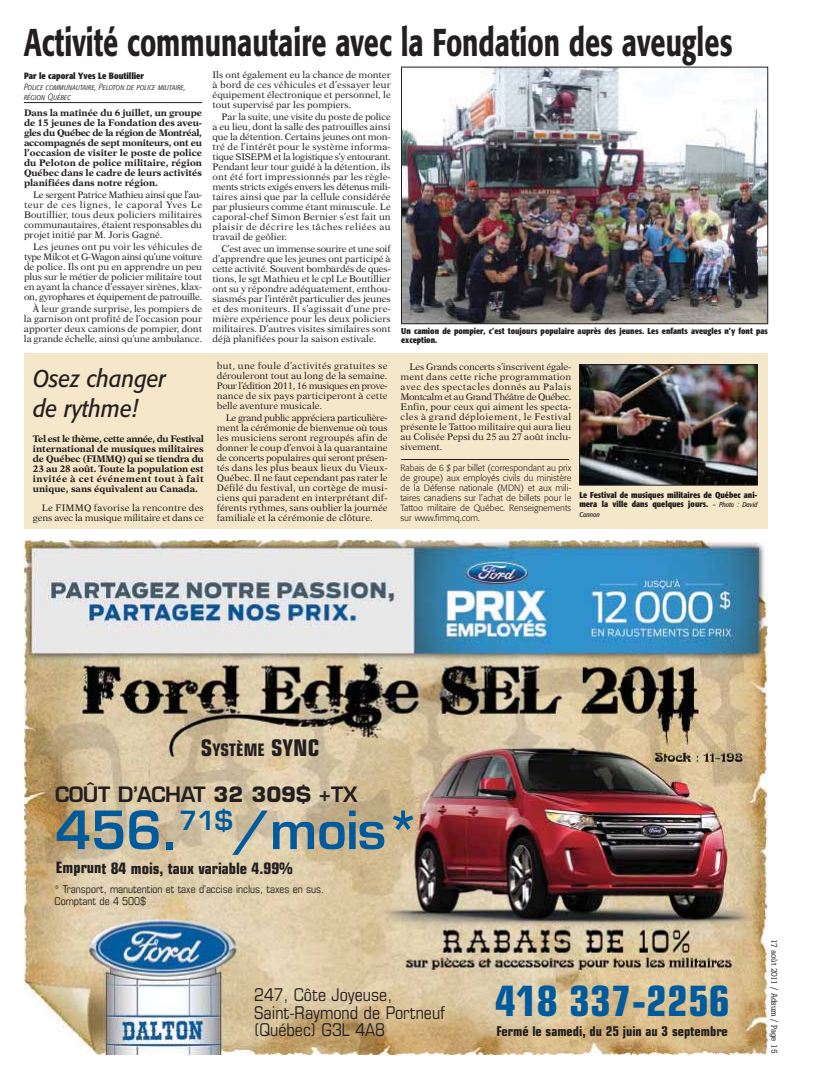
<style>
.page{position:relative;width:819px;height:1080px;background:#fff}
.page>*{position:absolute;margin:0;border:0;box-sizing:border-box;transform-origin:0 0}
.t1{font:600 51.4px "Eurostile";letter-spacing:-.015em;color:#005a9b}
.t2{font:700 condensed 41.9px "Eurostile";color:#005a9b}
.t3{font:500 38.4px "Formata";color:#231f20;scale:.7 1}
.t4{font:italic 24px/30.1px "Formata";color:#231f20;scale:.9 1}
.t5{font:600 20.7px "Eurostile";letter-spacing:-.03em;color:#231f20}
.t6{font:condensed 17.6px/17.6px "Eurostile";color:#231f20}
.t7{font:700 condensed 17.3px "Eurostile";color:#231f20}
.t8{font:700 condensed 15.8px "Eurostile";color:#231f20}
.t9{font:700 condensed 13.5px "Eurostile";color:#231f20}
.t10{font:condensed 10.8px/12.1px "Eurostile";color:#231f20}
.t11{font:9.5px/10px "New Aster";color:#231f20;text-align:justify}
.t12{font:700 9.5px/10px "New Aster";color:#231f20;text-align:justify}
.t13{font:300 9px/9.9px "Formata";color:#231f20;text-align:justify}
.t14{font:9px/10.5px "Formata Light Cn Italic SC";color:#231f20}
.t15{font:700 condensed 8.5px/9.5px "Formata";color:#231f20}
.t16{font:8px "Boton";color:#231f20}
.t17{font:italic condensed 7px "Formata";color:#231f20}
.s1{font-family:"Formata";font-weight:700;font-stretch:condensed}
.s2{font-weight:400;font-style:italic;font-size:7px}
.s3{font-size:23px}
.s4{font-weight:700}
</style>
<div class="page">
<div style="left:24px;top:353px;width:744px;height:176px;background:#f5e7c9"></div>
<hr style="left:24px;top:102px;width:178px;height:1px;background:#231f20">
<img style="left:581px;top:460px;width:175px;height:23px">
<div style="left:579px;top:364px;width:179px;height:121px;border:1px solid #231f20"></div>
<img style="left:401px;top:67px;width:367px;height:393px">
<img style="left:24px;top:540px;width:744px;height:514px">
<p class="t3" style="left:24px;top:26px;width:1014px">Activité communautaire avec la Fondation des aveugles</p>
<p class="t14" style="left:24px;top:72px;width:163px"><span class="s1">Par le caporal Yves Le Boutillier<br></span>Police communautaire, Peloton de police militaire, région Québec</p>
<p class="t12" style="left:24px;top:109px;width:180px">Dans la matinée du 6 juillet, un groupe de 15 jeunes de la Fondation des aveu&shy;gles du Québec de la région de Montréal, accompagnés de sept moniteurs, ont eu l’occasion de visiter le poste de police du Peloton de police militaire, région Québec dans le cadre de leurs activités planifiées dans notre région.</p>
<p class="t11" style="left:24px;top:191px;width:180px;text-indent:9px">Le sergent Patrice Mathieu ainsi que l’au&shy;teur de ces lignes, le caporal Yves Le Boutillier, tous deux policiers militaires communautaires, étaient responsables du projet initié par M. Joris Gagné.</p>
<p class="t11" style="left:24px;top:243px;width:180px;text-indent:9px">Les jeunes ont pu voir les véhicules de type Milcot et G-Wagon ainsi qu’une voiture de police. Ils ont pu en apprendre un peu plus sur le métier de policier militaire tout en ayant la chance d’essayer sirènes, klax&shy;on, gyrophares et équipement de patrouille.</p>
<p class="t11" style="left:24px;top:305px;width:180px;text-indent:9px">À leur grande surprise, les pompiers de la garnison ont profité de l’occasion pour apporter deux camions de pompier, dont la grande échelle, ainsi qu’une ambulance.</p>
<p class="t4" style="left:33px;top:365px;width:150px">Osez changer de rythme!</p>
<p class="t12" style="left:33px;top:434px;width:172px">Tel est le thème, cette année, du Festival international de musiques militaires de Québec (FIMMQ) qui se tiendra du 23 au 28 août. Toute la population est invitée à cet événement tout à fait unique, sans équivalent au Canada.</p>
<p class="t11" style="left:33px;top:503px;width:172px;text-align:right">Le FIMMQ favorise la rencontre des gens avec la musique militaire et dans ce</p>
<p class="t11" style="left:213px;top:70px;width:180px">Ils ont également eu la chance de monter à bord de ces véhicules et d’essayer leur équipement électronique et personnel, le tout supervisé par les pompiers.</p>
<p class="t11" style="left:213px;top:112px;width:180px;text-indent:9px">Par la suite, une visite du poste de police a eu lieu, dont la salle des patrouilles ainsi que la détention. Certains jeunes ont mon&shy;tré de l’intérêt pour le système informa&shy;tique SISEPM et la logistique s’y entourant.<br>Pendant leur tour guidé à la détention, ils ont été fort impressionnés par les règle&shy;ments stricts exigés envers les détenus mili - taires ainsi que par la cellule considérée par plusieurs comme étant minuscule. Le caporal-chef Simon Bernier s’est fait un plaisir de décrire les tâches reliées au travail de geôlier.</p>
<p class="t11" style="left:213px;top:244px;width:180px;text-indent:9px">C’est avec un immense sourire et une soif d’apprendre que les jeunes ont participé à cette activité. Souvent bombardés de ques&shy;tions, le sgt Mathieu et le cpl Le Boutillier ont su y répondre adéquatement, enthou&shy;siasmés par l’intérêt particulier des jeunes et des moniteurs. Il s’agissait d’une pre&shy;mière expérience pour les deux policiers militaires. D’autres visites similaires sont déjà planifiées pour la saison estivale.</p>
<p class="t11" style="left:217px;top:361px;width:172px">but, une foule d’activités gratuites se dérouleront tout au long de la semaine.<br>Pour l’édition 2011, 16 musiques en prove&shy;nance de six pays participeront à cette belle aventure musicale.</p>
<p class="t11" style="left:217px;top:413px;width:172px;text-indent:9px">Le grand public appréciera particulière&shy;ment la cérémonie de bienvenue où tous les musiciens seront regroupés afin de donner le coup d’envoi à la quarantaine de concerts populaires qui seront présen&shy;tés dans les plus beaux lieux du Vieux-Québec. Il ne faut cependant pas rater le Défilé du festival, un cortège de musi&shy;ciens qui paradent en interprétant dif&shy;férents rythmes, sans oublier la journée familiale et la cérémonie de clôture.</p>
<p class="t15" style="left:401px;top:327px;width:368px">Un camion de pompier, c’est toujours populaire auprès des jeunes. Les enfants aveugles n’y font pas exception.</p>
<p class="t11" style="left:401px;top:363px;width:172px;text-indent:9px">Les Grands concerts s’inscrivent égale&shy;ment dans cette riche programmation avec des spectacles donnés au Palais Montcalm et au Grand Théâtre de Québec.<br>Enfin, pour ceux qui aiment les specta&shy;cles à grand déploiement, le Festival présente le Tattoo militaire qui aura lieu au Colisée Pepsi du 25 au 27 août inclu&shy;sivement.</p>
<p class="t13" style="left:401px;top:464px;width:172px">Rabais de 6 $ par billet (correspondant au prix de groupe) aux employés civils du ministère de la Défense nationale (MDN) et aux mili&shy;taires canadiens sur l’achat de billets pour le Tattoo militaire de Québec. Renseignements sur www.fimmq.com.</p>
<p class="t15" style="left:579px;top:490px;width:180px">Le Festival de musiques militaires de Québec ani&shy;mera la ville dans quelques jours. <span class="s2">– Photo : David</span></p>
<p class="t17" style="left:579px;top:511px;width:22px">Cannon</p>
<p class="t7" style="left:201px;top:744px;width:120px"><span class="s3">S</span>YSTÈME <span class="s3">SYNC</span></p>
<p class="t5" style="left:55px;top:786px;width:304px">COÛT D’ACHAT <span class="s4">32 309$</span> +TX</p>
<p class="t1" style="left:55px;top:811px;width:367px">456.<sup>71$</sup>/mois*</p>
<p class="t8" style="left:56px;top:862px;width:239px">Emprunt 84 mois, taux variable 4.99%</p>
<p class="t10" style="left:54px;top:884px;width:271px">* Transport, manutention et taxe d’accise inclus, taxes en sus.<br>Comptant de 4 500$</p>
<p class="t6" style="left:254px;top:987px;width:192px">247, Côte Joyeuse,<br>Saint-Raymond de Portneuf (Québec) G3L 4A8</p>
<p class="t2" style="left:495px;top:986px;width:236px">418 337-2256</p>
<p class="t9" style="left:496px;top:1026px;width:233px">Fermé le samedi, du 25 juin au 3 septembre</p>
<p class="t16" style="left:777px;top:939px;width:116px;rotate:90deg">17 août 2011 / Adsum / Page 15</p>
</div>
